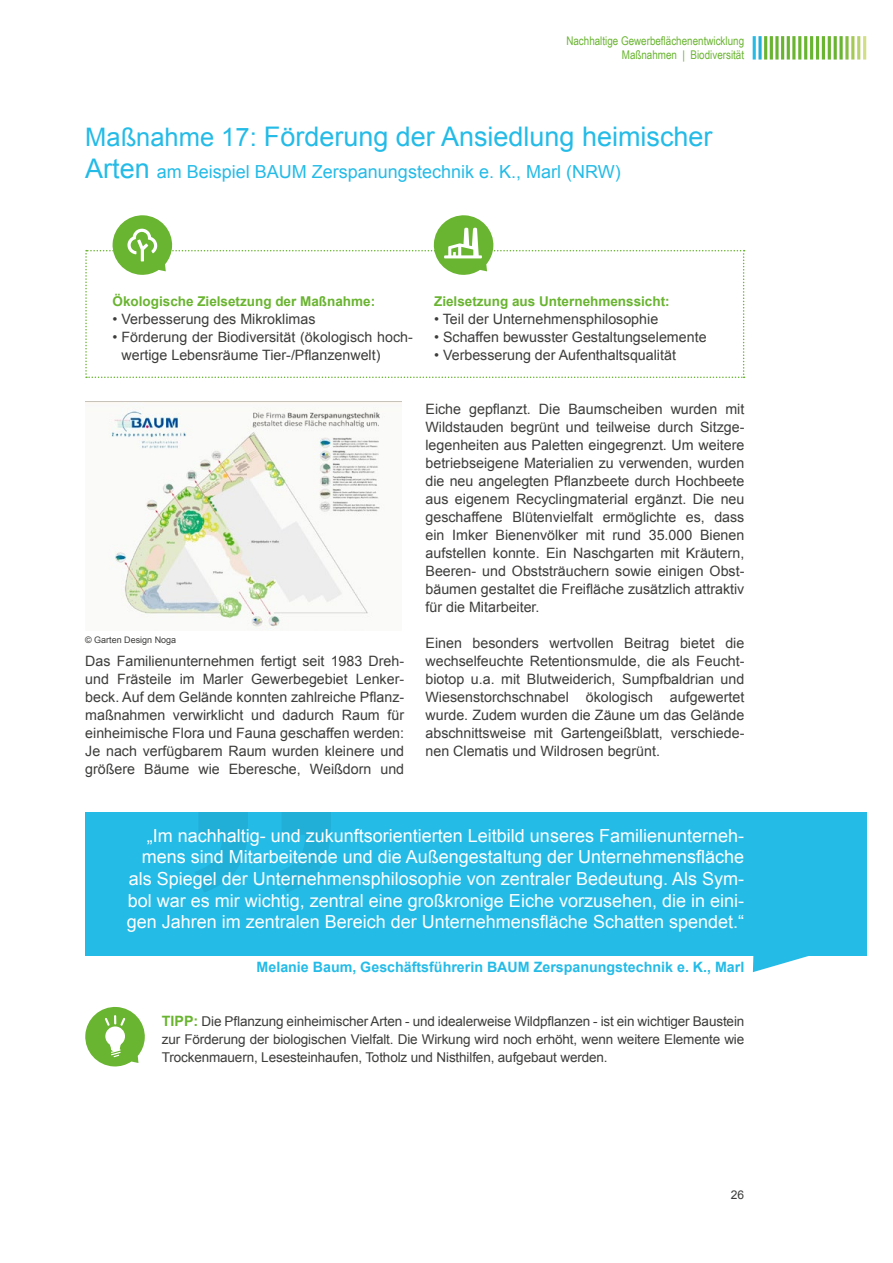
<style>
.page{position:relative;width:893px;height:1263px;background:#fff}
.page>*{position:absolute;margin:0;border:0;box-sizing:border-box;transform-origin:0 0}
.t1{font:27px "Arial";color:#24bbe7}
.t2{font:18px/21.6px "Arial";color:#fff;text-align:right}
.t3{font:18px "Arial";color:#24bbe7}
.t4{font:14.25px/18px "Arial";color:#3c3c3b;text-align:justify}
.t5{font:700 14.25px "Arial";color:#24bbe7}
.t6{font:13.5px/18px "Arial";letter-spacing:-.01em;color:#3c3c3b;text-align:justify}
.t7{font:700 13.5px "Arial";color:#69b430}
.t8{font:12px/14.4px "Arial Narrow";color:#69b430;text-align:right}
.t9{font:12px "Arial";color:#3c3c3b}
.t10{font:9px "Arial";color:#3c3c3b}
.s1{font-size:25.5px}
.s2{font-size:27px}
.s3{font-weight:700;font-size:14.25px;color:#69b430}
</style>
<div class="page">
<svg style="left:758px;top:36px;width:4px;height:24px"></svg>
<hr style="left:863px;top:36px;width:3px;height:24px;background:#d3df84">
<hr style="left:753px;top:36px;width:3px;height:24px;background:#24bbe7">
<hr style="left:857px;top:36px;width:3px;height:24px;background:#b9d36c">
<hr style="left:851px;top:36px;width:3px;height:24px;background:#a4c954">
<svg style="left:845px;top:36px;width:4px;height:24px"></svg>
<svg style="left:839px;top:36px;width:4px;height:24px"></svg>
<hr style="left:816px;top:36px;width:3px;height:24px;background:#69b430">
<hr style="left:828px;top:36px;width:3px;height:24px;background:#69b430">
<hr style="left:804px;top:36px;width:3px;height:24px;background:#69b430">
<hr style="left:792px;top:36px;width:3px;height:24px;background:#69b430">
<hr style="left:781px;top:36px;width:3px;height:24px;background:#69b430">
<hr style="left:764px;top:36px;width:3px;height:24px;background:#69b430">
<hr style="left:834px;top:36px;width:3px;height:24px;background:#69b430">
<hr style="left:810px;top:36px;width:3px;height:24px;background:#69b430">
<hr style="left:798px;top:36px;width:3px;height:24px;background:#69b430">
<hr style="left:787px;top:36px;width:3px;height:24px;background:#69b430">
<svg style="left:775px;top:36px;width:4px;height:24px"></svg>
<hr style="left:770px;top:36px;width:3px;height:24px;background:#69b430">
<hr style="left:822px;top:36px;width:3px;height:24px;background:#69b430">
<div style="left:85px;top:812px;width:781px;height:144px;background:#24bbe7"></div>
<svg style="left:195px;top:812px;width:136px;height:80px"></svg>
<svg style="left:85px;top:215px;width:660px;height:163px"></svg>
<svg style="left:85px;top:1006px;width:60px;height:61px"></svg>
<img style="left:85px;top:402px;width:316px;height:228px">
<svg style="left:753px;top:956px;width:55px;height:16px"></svg>
<p class="t8" style="left:566px;top:33px;width:179px">Nachhaltige Gewerbeflächenentwicklung<br>Maßnahmen | Biodiversität</p>
<h1 class="t1" style="left:85px;top:118px;width:629px"><span class="s1">Maßnahme 17:</span> Förderung der Ansiedlung heimischer</h1>
<p class="t3" style="left:85px;top:160px;width:537px"><span class="s2">Arten</span> am Beispiel BAUM Zerspanungstechnik e. K., Marl (NRW)</p>
<p class="t7" style="left:113px;top:292px;width:264px">Ökologische Zielsetzung der Maßnahme:</p>
<p class="t4" style="left:113px;top:310px;width:204px">• Verbesserung des Mikroklimas</p>
<p class="t4" style="left:122px;top:328px;width:293px;text-indent:-9px">• Förderung der Biodiversität (ökologisch hoch&shy;wertige Lebensräume Tier-/Pflanzenwelt)</p>
<p class="t7" style="left:434px;top:292px;width:237px">Zielsetzung aus Unternehmenssicht:</p>
<p class="t4" style="left:434px;top:310px;width:226px">• Teil der Unternehmensphilosophie</p>
<p class="t4" style="left:434px;top:328px;width:274px">• Schaffen bewusster Gestaltungselemente</p>
<p class="t4" style="left:434px;top:346px;width:243px">• Verbesserung der Aufenthaltsqualität</p>
<p class="t10" style="left:85px;top:634px;width:93px">© Garten Design Noga</p>
<p class="t4" style="left:85px;top:652px;width:320px">Das Familienunternehmen fertigt seit 1983 Dreh&shy;und Frästeile im Marler Gewerbegebiet Lenker&shy;beck. Auf dem Gelände konnten zahlreiche Pflanz&shy;maßnahmen verwirklicht und dadurch Raum für einheimische Flora und Fauna geschaffen werden:<br>Je nach verfügbarem Raum wurden kleinere und größere Bäume wie Eberesche, Weißdorn und</p>
<p class="t4" style="left:425px;top:400px;width:320px">Eiche gepflanzt. Die Baumscheiben wurden mit Wildstauden begrünt und teilweise durch Sitzge&shy;legenheiten aus Paletten eingegrenzt. Um weitere betriebseigene Materialien zu verwenden, wurden die neu angelegten Pflanzbeete durch Hochbeete aus eigenem Recyclingmaterial ergänzt. Die neu geschaffene Blütenvielfalt ermöglichte es, dass ein Imker Bienenvölker mit rund 35.000 Bienen aufstellen konnte. Ein Naschgarten mit Kräutern, Beeren- und Obststräuchern sowie einigen Obst&shy;bäumen gestaltet die Freifläche zusätzlich attraktiv für die Mitarbeiter.</p>
<p class="t4" style="left:425px;top:634px;width:320px">Einen besonders wertvollen Beitrag bietet die wechselfeuchte Retentionsmulde, die als Feucht&shy;biotop u.a. mit Blutweiderich, Sumpfbaldrian und Wiesenstorchschnabel ökologisch aufgewertet wurde. Zudem wurden die Zäune um das Gelände abschnittsweise mit Gartengeißblatt, verschiede&shy;nen Clematis und Wildrosen begrünt.</p>
<p class="t2" style="left:127px;top:825px;width:619px">„Im nachhaltig- und zukunftsorientierten Leitbild unseres Familienunterneh&shy;mens sind Mitarbeitende und die Außengestaltung der Unternehmensfläche als Spiegel der Unternehmensphilosophie von zentraler Bedeutung. Als Sym&shy;bol war es mir wichtig, zentral eine großkronige Eiche vorzusehen, die in eini&shy;gen Jahren im zentralen Bereich der Unternehmensfläche Schatten spendet.“</p>
<p class="t5" style="left:257px;top:958px;width:489px">Melanie Baum, Geschäftsführerin BAUM Zerspanungstechnik e. K., Marl</p>
<p class="t6" style="left:162px;top:1012px;width:584px"><span class="s3">TIPP:</span> Die Pflanzung einheimischer Arten - und idealerweise Wildpflanzen - ist ein wichtiger Baustein zur Förderung der biologischen Vielfalt. Die Wirkung wird noch erhöht, wenn weitere Elemente wie Trockenmauern, Lesesteinhaufen, Totholz und Nisthilfen, aufgebaut werden.</p>
<p class="t9" style="left:731px;top:1186px;width:15px">26</p>
</div>
